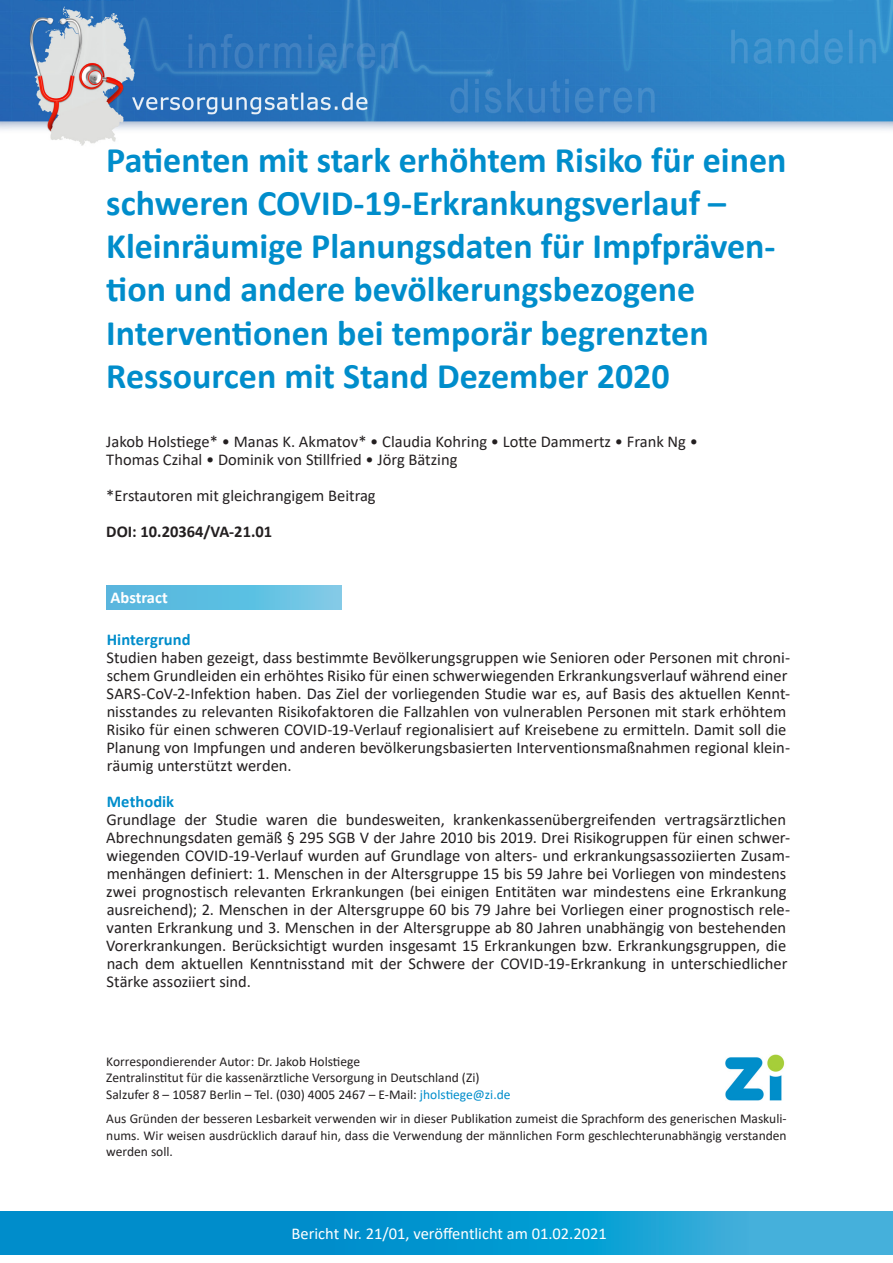
<style>
.page{position:relative;width:893px;height:1263px;background:#fff}
.page>*{position:absolute;margin:0;border:0;box-sizing:border-box;transform-origin:0 0}
.Titel_des_Berichts{font:700 36px/43.2px "Calibri";color:#008dcb}
.Fließtext{font:16.5px/18px "Calibri";letter-spacing:-.005em;color:#231f20}
.Autoren{font:16.5px/18px "Calibri";color:#231f20}
.t1{font:16.5px "Calibri";color:#fff}
.DOI{font:700 16.5px "Calibri";color:#231f20}
.Zwischenüberschrift{font:700 16.5px "Calibri";color:#008dcb}
.t2{font:700 16.5px "Calibri";color:#fff}
.Korr__Autor_in{font:13.5px/16.2px "Calibri";color:#231f20;text-align:justify}
.s1{color:#008dcb}
</style>
<div class="page">
<svg style="left:106px;top:585px;width:236px;height:24px;background:#62bfe1"></svg>
<img style="left:0;top:0;width:893px;height:146px">
<svg style="left:0;top:1212px;width:893px;height:42px;background:#119ad1"></svg>
<img style="left:726px;top:1055px;width:59px;height:45px">
<p class="Titel_des_Berichts" style="left:106px;top:138px;width:682px">Patienten mit stark erhöhtem Risiko für einen schweren COVID-19-Erkrankungsverlauf – Kleinräumige Planungsdaten für Impfpräven&shy;tion und andere bevölkerungsbezogene Interventionen bei temporär begrenzten Ressourcen mit Stand Dezember 2020</p>
<p class="Autoren" style="left:106px;top:432px;width:593px">Jakob Holstiege* • Manas K. Akmatov* • Claudia Kohring • Lotte Dammertz • Frank Ng •<br>Thomas Czihal • Dominik von Stillfried • Jörg Bätzing</p>
<p class="Autoren" style="left:106px;top:486px;width:271px">*Erstautoren mit gleichrangigem Beitrag</p>
<p class="DOI" style="left:106px;top:520px;width:167px">DOI: 10.20364/VA-21.01</p>
<p class="t2" style="left:111px;top:586px;width:59px">Abstract</p>
<p class="Zwischenüberschrift" style="left:107px;top:628px;width:85px">Hintergrund</p>
<p class="Fließtext" style="left:107px;top:648px;width:685px">Studien haben gezeigt, dass bestimmte Bevölkerungsgruppen wie Senioren oder Personen mit chroni&shy;schem Grundleiden ein erhöhtes Risiko für einen schwerwiegenden Erkrankungsverlauf während einer SARS-CoV-2-Infektion haben. Das Ziel der vorliegenden Studie war es, auf Basis des aktuellen Kennt&shy;nisstandes zu relevanten Risikofaktoren die Fallzahlen von vulnerablen Personen mit stark erhöhtem Risiko für einen schweren COVID-19-Verlauf regionalisiert auf Kreisebene zu ermitteln. Damit soll die Planung von Impfungen und anderen bevölkerungsbasierten Interventionsmaßnahmen regional klein&shy;räumig unterstützt werden.</p>
<p class="Zwischenüberschrift" style="left:107px;top:790px;width:69px">Methodik</p>
<p class="Fließtext" style="left:106px;top:810px;width:686px">Grundlage der Studie waren die bundesweiten, krankenkassenübergreifenden vertragsärztlichen Abrechnungsdaten gemäß § 295 SGB V der Jahre 2010 bis 2019. Drei Risikogruppen für einen schwer&shy;wiegenden COVID-19-Verlauf wurden auf Grundlage von alters- und erkrankungsassoziierten Zusam&shy;menhängen definiert: 1. Menschen in der Altersgruppe 15 bis 59 Jahre bei Vorliegen von mindestens zwei prognostisch relevanten Erkrankungen (bei einigen Entitäten war mindestens eine Erkrankung ausreichend); 2. Menschen in der Altersgruppe 60 bis 79 Jahre bei Vorliegen einer prognostisch rele&shy;vanten Erkrankung und 3. Menschen in der Altersgruppe ab 80 Jahren unabhängig von bestehenden Vorerkrankungen. Berücksichtigt wurden insgesamt 15 Erkrankungen bzw. Erkrankungsgruppen, die nach dem aktuellen Kenntnisstand mit der Schwere der COVID-19-Erkrankung in unterschiedlicher Stärke assoziiert sind.</p>
<p class="Korr__Autor_in" style="left:106px;top:1053px;width:255px">Korrespondierender Autor: Dr. Jakob Holstiege</p>
<p class="Korr__Autor_in" style="left:106px;top:1069px;width:375px">Zentralinstitut für die kassenärztliche Versorgung in Deutschland (Zi)</p>
<p class="Korr__Autor_in" style="left:106px;top:1086px;width:406px">Salzufer 8 – 10587 Berlin – Tel. (030) 4005 2467 – E-Mail: <span class="s1">jholstiege@zi.de</span></p>
<p class="Korr__Autor_in" style="left:106px;top:1110px;width:682px">Aus Gründen der besseren Lesbarkeit verwenden wir in dieser Publikation zumeist die Sprachform des generischen Maskuli&shy;nums. Wir weisen ausdrücklich darauf hin, dass die Verwendung der männlichen Form geschlechterunabhängig verstanden werden soll.</p>
<p class="t1" style="left:292px;top:1222px;width:317px">Bericht Nr. 21/01, veröffentlicht am 01.02.2021</p>
<p class="t1" style="left:367px;top:1222px;width:39px">15 xx</p>
<p class="t1" style="left:441px;top:1222px;width:11px">f</p>
<p class="t1" style="left:530px;top:1222px;width:72px">xx.xx.2015</p>
</div>
